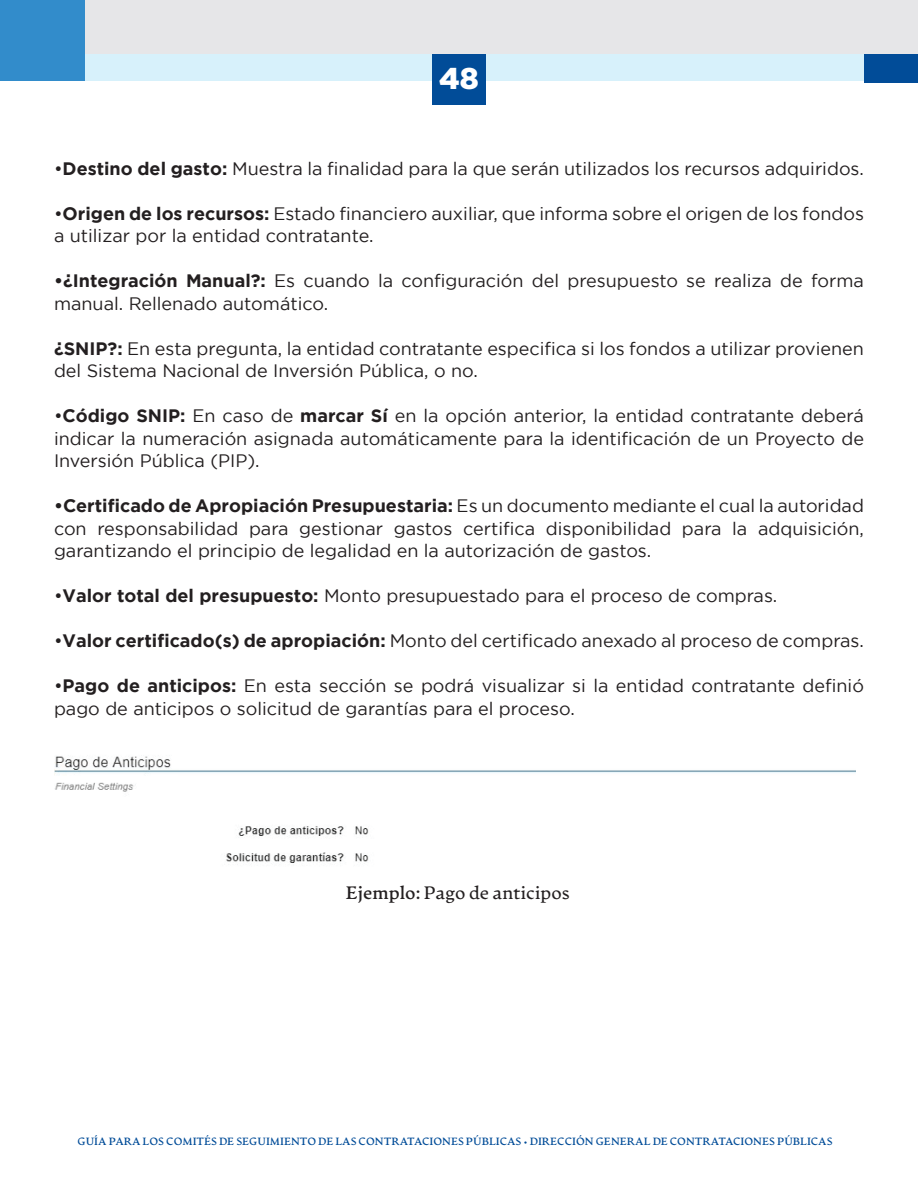
<style>
.page{position:relative;width:918px;height:1188px;background:#fff}
.page>*{position:absolute;margin:0;border:0;box-sizing:border-box;transform-origin:0 0}
.t1{font:900 30px "Gotham";color:#fff}
.t2{font:18px/22.5px "Gotham";color:#231f20}
.t3{font:18px "Artifex CF";color:#231f20}
.t4{font:700 10.5px "Artifex CF";color:#014c98}
.s1{font-weight:700}
</style>
<div class="page">
<div style="left:84px;top:0;width:834px;height:54px;background:#e6e6e8"></div>
<hr style="left:917px;top:0;width:1px;height:54px;background:#dcdddf">
<div style="left:54px;top:54px;width:810px;height:27px;background:#d7f1fb"></div>
<div style="left:0;top:0;width:84px;height:81px;background:#328ccb"></div>
<div style="left:432px;top:54px;width:54px;height:51px;background:#014c98"></div>
<div style="left:864px;top:54px;width:54px;height:28px;background:#014c98"></div>
<img style="left:54px;top:756px;width:801px;height:107px">
<h1 class="t1" style="left:439px;top:61px;width:41px">48</h1>
<p class="t2" style="left:54px;top:157px;width:812px">•<span class="s1">Destino del gasto:</span> Muestra la finalidad para la que serán utilizados los recursos adquiridos.</p>
<p class="t2" style="left:54px;top:202px;width:812px">•<span class="s1">Origen de los recursos:</span> Estado financiero auxiliar, que informa sobre el origen de los fondos a utilizar por la entidad contratante.</p>
<p class="t2" style="left:54px;top:269px;width:812px"><span class="s1">•¿Integración Manual?:</span> Es cuando la configuración del presupuesto se realiza de forma manual. Rellenado automático.</p>
<p class="t2" style="left:54px;top:337px;width:811px"><span class="s1">¿SNIP?:</span> En esta pregunta, la entidad contratante especifica si los fondos a utilizar provienen del Sistema Nacional de Inversión Pública, o no.</p>
<p class="t2" style="left:54px;top:404px;width:812px;text-align:justify">•<span class="s1">Código SNIP:</span> En caso de <span class="s1">marcar Sí</span> en la opción anterior, la entidad contratante deberá indicar la numeración asignada automáticamente para la identificación de un Proyecto de Inversión Pública (PIP).</p>
<p class="t2" style="left:54px;top:494px;width:812px;text-align:justify"><span class="s1">•Certificado de Apropiación Presupuestaria:</span> Es un documento mediante el cual la autoridad con responsabilidad para gestionar gastos certifica disponibilidad para la adquisición, garantizando el principio de legalidad en la autorización de gastos.</p>
<p class="t2" style="left:54px;top:584px;width:725px">•<span class="s1">Valor total del presupuesto:</span> Monto presupuestado para el proceso de compras.</p>
<p class="t2" style="left:54px;top:629px;width:812px">•<span class="s1">Valor certificado(s) de apropiación:</span> Monto del certificado anexado al proceso de compras.</p>
<p class="t2" style="left:54px;top:674px;width:812px">•<span class="s1">Pago de anticipos:</span> En esta sección se podrá visualizar si la entidad contratante definió pago de anticipos o solicitud de garantías para el proceso.</p>
<p class="t3" style="left:346px;top:882px;width:226px"><span class="s1">Ejemplo:</span> Pago de anticipos</p>
<p class="t4" style="left:77px;top:1135px;width:757px">GUÍA PARA LOS COMITÉS DE SEGUIMIENTO DE LAS CONTRATACIONES PÚBLICAS • DIRECCIÓN GENERAL DE CONTRATACIONES PÚBLICAS</p>
</div>
